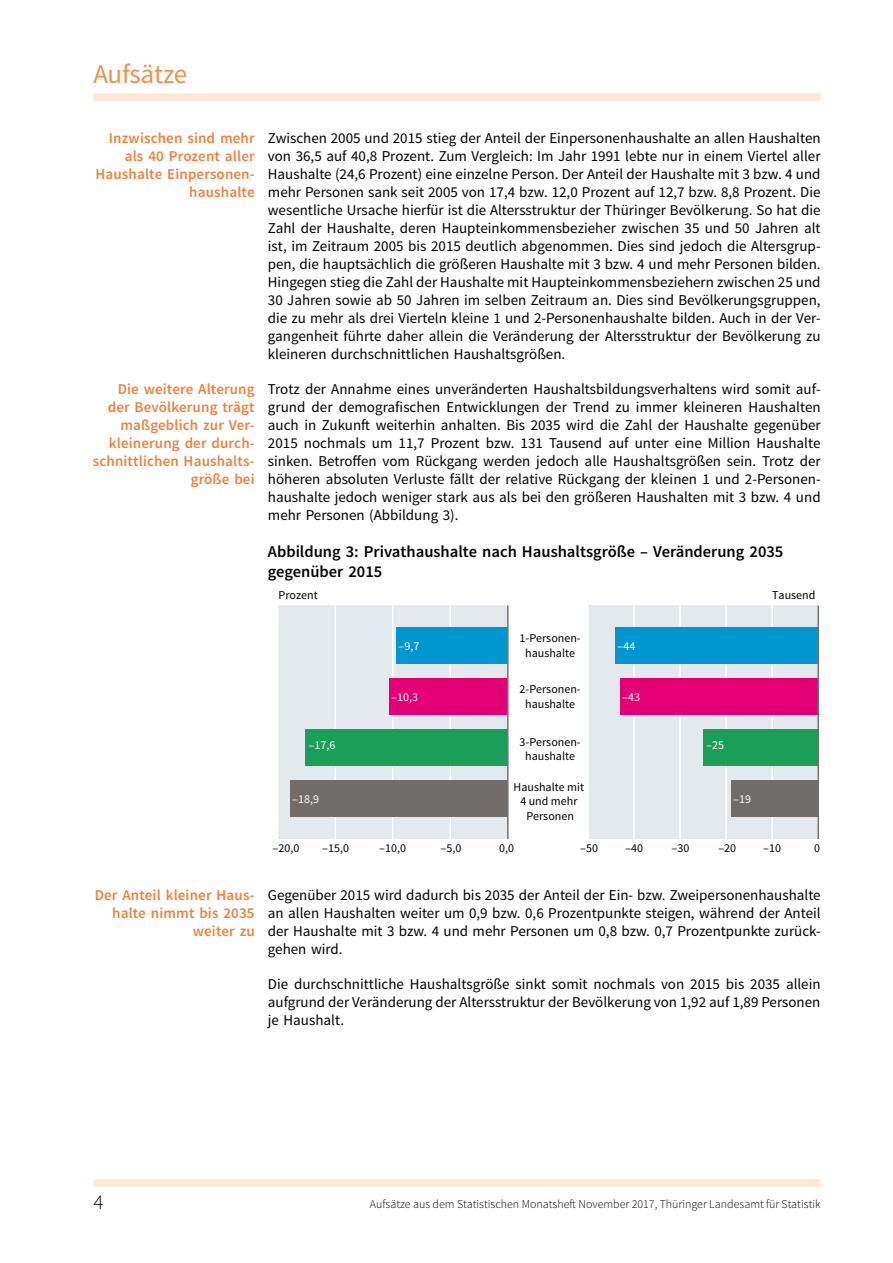
<style>
.page{position:relative;width:893px;height:1263px;background:#fff}
.page>*{position:absolute;margin:0;border:0;box-sizing:border-box;transform-origin:0 0}
.t1{font:27px "Source Sans Pro Regular 3";letter-spacing:-.01em;color:#f08f4e}
.t2{font:300 21px "Source Sans Pro";color:#000}
.t3{font:600 16.5px/19.8px "Source Sans Pro";color:#000}
.t4{font:15px/18px "Source Sans Pro";color:#000;text-align:justify}
.t5{font:600 15px/18px "Source Sans Pro";letter-spacing:.01em;color:#ee813c;text-align:right}
.t6{font:12px/14.4px "Source Sans Pro Regular 6";color:#000;text-align:center}
.t7{font:12px "Source Sans Pro Light 3";color:#000}
.t8{font:12px "Source Sans Pro Regular 6";color:#fff}
</style>
<div class="page">
<div style="left:94px;top:1179px;width:727px;height:8px;background:#fde8d7"></div>
<div style="left:94px;top:93px;width:727px;height:8px;background:#fde8d7"></div>
<div style="left:588px;top:605px;width:230px;height:234px;background:#e3e9ec"></div>
<hr style="left:587px;top:605px;width:2px;height:234px;background:#fff">
<hr style="left:633px;top:605px;width:2px;height:234px;background:#fff">
<hr style="left:679px;top:605px;width:2px;height:234px;background:#fff">
<hr style="left:725px;top:605px;width:2px;height:234px;background:#fff">
<hr style="left:771px;top:605px;width:2px;height:234px;background:#fff">
<div style="left:731px;top:781px;width:87px;height:36px;background:#706c6a"></div>
<div style="left:703px;top:730px;width:115px;height:36px;background:#1b9e57"></div>
<div style="left:620px;top:678px;width:198px;height:37px;background:#e20074"></div>
<div style="left:616px;top:627px;width:202px;height:37px;background:#0097d0"></div>
<hr style="left:817px;top:605px;width:2px;height:234px;background:#707172">
<div style="left:278px;top:605px;width:230px;height:234px;background:#e3e9ec"></div>
<hr style="left:334px;top:605px;width:2px;height:234px;background:#fff">
<hr style="left:392px;top:605px;width:1px;height:234px;background:#fff">
<hr style="left:449px;top:605px;width:2px;height:234px;background:#fff">
<div style="left:290px;top:781px;width:218px;height:36px;background:#706c6a"></div>
<div style="left:305px;top:730px;width:203px;height:36px;background:#1b9e57"></div>
<div style="left:389px;top:678px;width:119px;height:37px;background:#e20074"></div>
<div style="left:396px;top:627px;width:112px;height:37px;background:#0097d0"></div>
<hr style="left:507px;top:605px;width:2px;height:234px;background:#707172">
<h1 class="t1" style="left:94px;top:57px;width:95px">Aufsätze</h1>
<p class="t5" style="left:95px;top:130px;width:161px">Inzwischen sind mehr als 40 Prozent aller<br>Haushalte Einpersonen&shy;haushalte</p>
<p class="t5" style="left:93px;top:381px;width:163px">Die weitere Alterung der Bevölkerung trägt maßgeblich zur Ver&shy;kleinerung der durch&shy;schnittlichen Haushalts&shy;größe bei</p>
<p class="t4" style="left:268px;top:130px;width:554px">Zwischen 2005 und 2015 stieg der Anteil der Einpersonenhaushalte an allen Haushalten von 36,5 auf 40,8 Prozent. Zum Vergleich: Im Jahr 1991 lebte nur in einem Viertel aller Haushalte (24,6 Prozent) eine einzelne Person. Der Anteil der Haushalte mit 3 bzw. 4 und mehr Personen sank seit 2005 von 17,4 bzw. 12,0 Prozent auf 12,7 bzw. 8,8 Prozent. Die wesentliche Ursache hierfür ist die Altersstruktur der Thüringer Bevölkerung. So hat die Zahl der Haushalte, deren Haupteinkommensbezieher zwischen 35 und 50 Jahren alt ist, im Zeitraum 2005 bis 2015 deutlich abgenommen. Dies sind jedoch die Altersgrup&shy;pen, die hauptsächlich die größeren Haushalte mit 3 bzw. 4 und mehr Personen bilden.<br>Hingegen stieg die Zahl der Haushalte mit Haupteinkommensbeziehern zwischen 25 und 30 Jahren sowie ab 50 Jahren im selben Zeitraum an. Dies sind Bevölkerungsgruppen, die zu mehr als drei Vierteln kleine 1 und 2-Personenhaushalte bilden. Auch in der Ver&shy;gangenheit führte daher allein die Veränderung der Altersstruktur der Bevölkerung zu kleineren durchschnittlichen Haushaltsgrößen.</p>
<p class="t4" style="left:268px;top:381px;width:554px">Trotz der Annahme eines unveränderten Haushaltsbildungsverhaltens wird somit auf&shy;grund der demografischen Entwicklungen der Trend zu immer kleineren Haushalten auch in Zukunft weiterhin anhalten. Bis 2035 wird die Zahl der Haushalte gegenüber 2015 nochmals um 11,7 Prozent bzw. 131 Tausend auf unter eine Million Haushalte sinken. Betroffen vom Rückgang werden jedoch alle Haushaltsgrößen sein. Trotz der höheren absoluten Verluste fällt der relative Rückgang der kleinen 1 und 2-Personen&shy;haushalte jedoch weniger stark aus als bei den größeren Haushalten mit 3 bzw. 4 und mehr Personen (Abbildung 3).</p>
<p class="t3" style="left:268px;top:542px;width:517px">Abbildung 3: Privathaushalte nach Haushaltsgröße – Veränderung 2035 gegenüber 2015</p>
<p class="t6" style="left:279px;top:588px;width:41px">Prozent</p>
<p class="t6" style="left:772px;top:588px;width:45px">Tausend</p>
<p class="t8" style="left:309px;top:737px;width:28px">‒17,6</p>
<p class="t8" style="left:292px;top:791px;width:28px">‒18,9</p>
<p class="t8" style="left:399px;top:638px;width:22px">‒9,7</p>
<p class="t8" style="left:391px;top:689px;width:28px">‒10,3</p>
<p class="t6" style="left:520px;top:631px;width:63px">1-Personen&shy;haushalte</p>
<p class="t6" style="left:520px;top:682px;width:63px">2-Personen&shy;haushalte</p>
<p class="t6" style="left:520px;top:735px;width:63px">3-Personen&shy;haushalte</p>
<p class="t6" style="left:514px;top:780px;width:72px">Haushalte mit<br>4 und mehr<br>Personen</p>
<p class="t8" style="left:618px;top:638px;width:19px">‒44</p>
<p class="t8" style="left:622px;top:689px;width:19px">‒43</p>
<p class="t8" style="left:706px;top:737px;width:19px">‒25</p>
<p class="t8" style="left:733px;top:791px;width:19px">‒19</p>
<p class="t6" style="left:273px;top:841px;width:28px">‒20,0</p>
<p class="t6" style="left:322px;top:841px;width:28px">‒15,0</p>
<p class="t6" style="left:379px;top:841px;width:28px">‒10,0</p>
<p class="t6" style="left:441px;top:841px;width:22px">‒5,0</p>
<p class="t6" style="left:499px;top:841px;width:16px">0,0</p>
<p class="t6" style="left:580px;top:841px;width:19px">‒50</p>
<p class="t6" style="left:625px;top:841px;width:19px">‒40</p>
<p class="t6" style="left:672px;top:841px;width:19px">‒30</p>
<p class="t6" style="left:718px;top:841px;width:19px">‒20</p>
<p class="t6" style="left:763px;top:841px;width:19px">‒10</p>
<p class="t6" style="left:814px;top:841px;width:7px">0</p>
<p class="t5" style="left:95px;top:887px;width:161px">Der Anteil kleiner Haus&shy;halte nimmt bis 2035 weiter zu</p>
<p class="t4" style="left:268px;top:887px;width:554px">Gegenüber 2015 wird dadurch bis 2035 der Anteil der Ein- bzw. Zweipersonenhaushalte an allen Haushalten weiter um 0,9 bzw. 0,6 Prozentpunkte steigen, während der Anteil der Haushalte mit 3 bzw. 4 und mehr Personen um 0,8 bzw. 0,7 Prozentpunkte zurück&shy;gehen wird.</p>
<p class="t4" style="left:268px;top:976px;width:554px">Die durchschnittliche Haushaltsgröße sinkt somit nochmals von 2015 bis 2035 allein aufgrund der Veränderung der Altersstruktur der Bevölkerung von 1,92 auf 1,89 Personen je Haushalt.</p>
<h2 class="t2" style="left:94px;top:1189px;width:12px">4</h2>
<p class="t7" style="left:370px;top:1197px;width:452px">Aufsätze aus dem Statistischen Monatsheft November 2017, Thüringer Landesamt für Statistik</p>
</div>
